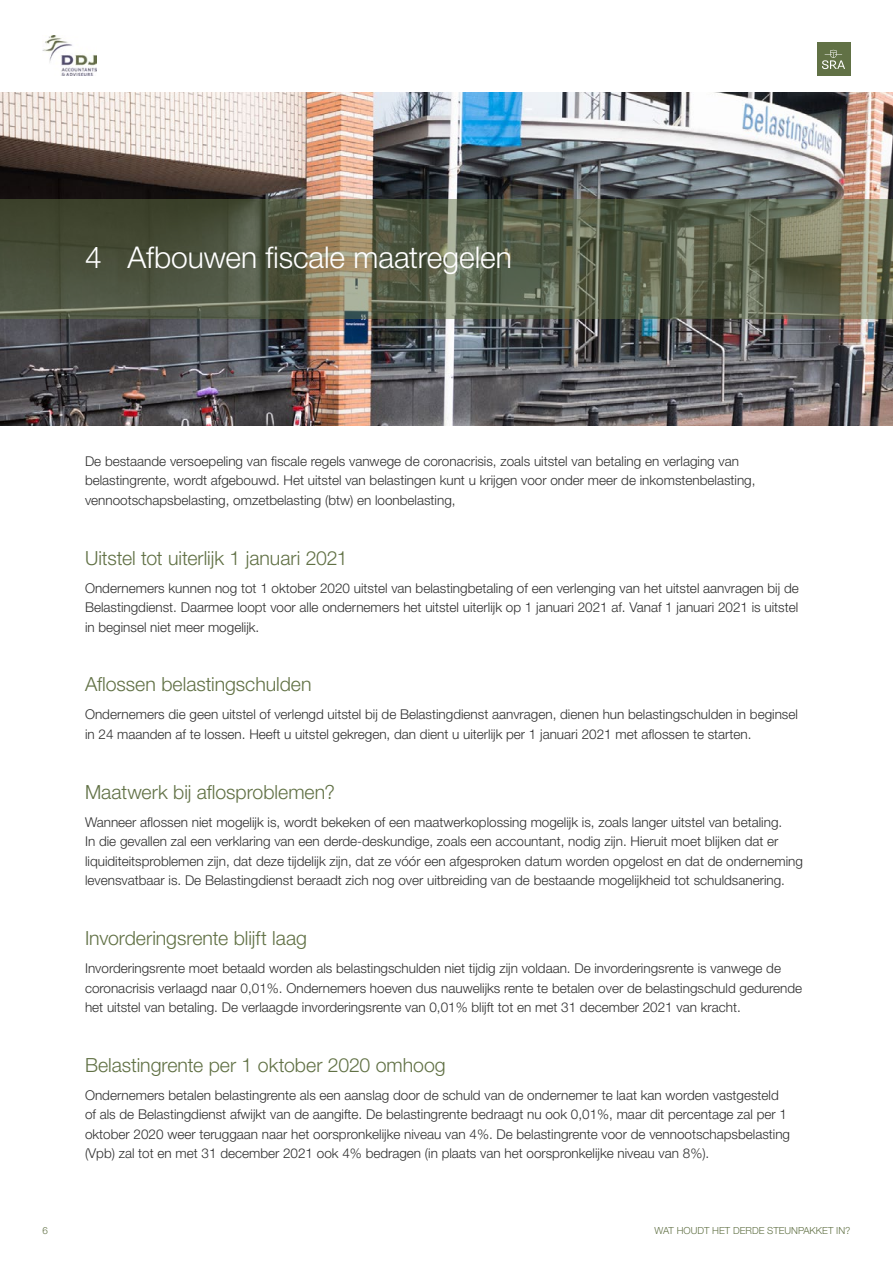
<style>
.page{position:relative;width:893px;height:1263px;background:#fff}
.page>*{position:absolute;margin:0;border:0;box-sizing:border-box;transform-origin:0 0}
.t1{font:300 30px "Helvetica Neue LT Std";letter-spacing:-.005em;color:#fff}
.t2{font:300 19.5px "Helvetica Neue LT Std";color:#617145}
.t3{font:300 13.5px/19.5px "Helvetica Neue LT Std";color:#2f2f2f}
.t4{font:300 9.75px "Helvetica Neue LT Std";color:#617145}
</style>
<div class="page">
<img style="left:0;top:92px;width:893px;height:333px">
<svg style="left:0;top:199px;width:893px;height:119px;background:#5d624b"></svg>
<div style="left:817px;top:43px;width:33px;height:33px;background:#617145"></div>
<svg style="left:822px;top:50px;width:23px;height:19px"></svg>
<img style="left:43px;top:35px;width:54px;height:41px">
<h1 class="t1" style="left:85px;top:239px;width:428px">4 Afbouwen fiscale maatregelen</h1>
<p class="t3" style="left:85px;top:451px;width:672px">De bestaande versoepeling van fiscale regels vanwege de coronacrisis, zoals uitstel van betaling en verlaging van belastingrente, wordt afgebouwd. Het uitstel van belastingen kunt u krijgen voor onder meer de inkomstenbelasting, vennootschapsbelasting, omzetbelasting (btw) en loonbelasting,</p>
<h2 class="t2" style="left:85px;top:546px;width:264px">Uitstel tot uiterlijk 1 januari 2021</h2>
<p class="t3" style="left:85px;top:578px;width:715px;text-align:justify">Ondernemers kunnen nog tot 1 oktober 2020 uitstel van belastingbetaling of een verlenging van het uitstel aanvragen bij de Belastingdienst. Daarmee loopt voor alle ondernemers het uitstel uiterlijk op 1 januari 2021 af. Vanaf 1 januari 2021 is uitstel in beginsel niet meer mogelijk.</p>
<h2 class="t2" style="left:85px;top:672px;width:228px">Aflossen belastingschulden</h2>
<p class="t3" style="left:85px;top:705px;width:714px">Ondernemers die geen uitstel of verlengd uitstel bij de Belastingdienst aanvragen, dienen hun belastingschulden in beginsel in 24 maanden af te lossen. Heeft u uitstel gekregen, dan dient u uiterlijk per 1 januari 2021 met aflossen te starten.</p>
<h2 class="t2" style="left:85px;top:780px;width:251px">Maatwerk bij aflosproblemen?</h2>
<p class="t3" style="left:85px;top:812px;width:719px">Wanneer aflossen niet mogelijk is, wordt bekeken of een maatwerkoplossing mogelijk is, zoals langer uitstel van betaling.<br>In die gevallen zal een verklaring van een derde-deskundige, zoals een accountant, nodig zijn. Hieruit moet blijken dat er liquiditeitsproblemen zijn, dat deze tijdelijk zijn, dat ze vóór een afgesproken datum worden opgelost en dat de onderneming levensvatbaar is. De Belastingdienst beraadt zich nog over uitbreiding van de bestaande mogelijkheid tot schuldsanering.</p>
<h2 class="t2" style="left:85px;top:926px;width:223px">Invorderingsrente blijft laag</h2>
<p class="t3" style="left:85px;top:958px;width:718px">Invorderingsrente moet betaald worden als belastingschulden niet tijdig zijn voldaan. De invorderingsrente is vanwege de coronacrisis verlaagd naar 0,01%. Ondernemers hoeven dus nauwelijks rente te betalen over de belastingschuld gedurende het uitstel van betaling. De verlaagde invorderingsrente van 0,01% blijft tot en met 31 december 2021 van kracht.</p>
<h2 class="t2" style="left:85px;top:1053px;width:362px">Belastingrente per 1 oktober 2020 omhoog</h2>
<p class="t3" style="left:85px;top:1085px;width:707px">Ondernemers betalen belastingrente als een aanslag door de schuld van de ondernemer te laat kan worden vastgesteld of als de Belastingdienst afwijkt van de aangifte. De belastingrente bedraagt nu ook 0,01%, maar dit percentage zal per 1 oktober 2020 weer teruggaan naar het oorspronkelijke niveau van 4%. De belastingrente voor de vennootschapsbelasting (Vpb) zal tot en met 31 december 2021 ook 4% bedragen (in plaats van het oorspronkelijke niveau van 8%).</p>
<p class="t4" style="left:43px;top:1224px;width:7px">6</p>
<p class="t4" style="left:654px;top:1224px;width:198px">WAT HOUDT HET DERDE STEUNPAKKET IN?</p>
</div>
